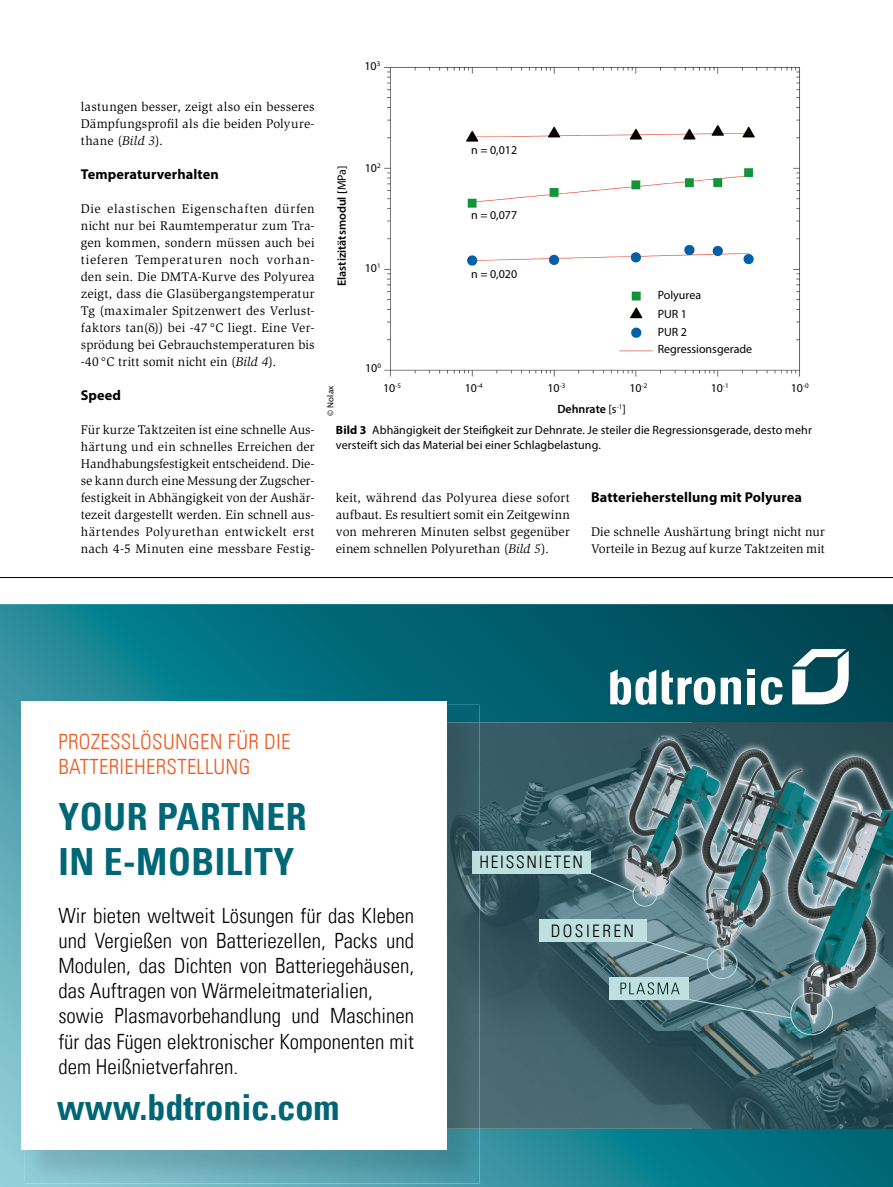
<style>
.page{position:relative;width:893px;height:1187px;background:#fff}
.page>*{position:absolute;margin:0;border:0;box-sizing:border-box;transform-origin:0 0}
.t1{font:37.5px/45px "Univers Com 67 Bold Cond";letter-spacing:.015em;color:#006777}
.t2{font:36px "Univers Com 67 Bold Cond 2";color:#006574}
.t3{font:21px/25.2px "Univers Com 47 Light Cond";color:#000}
.t4{font:21px/25.2px "Univers Com 47 Light Cond";letter-spacing:.015em;color:#eb5a22}
.t5{font:17.25px "Univers Com 47 Light Cond 2";letter-spacing:.1em;color:#000}
.t6{font:17.25px "Univers Com 47 Light Cond 2";letter-spacing:.14em;color:#000}
.SectionHeading_1_x{font:700 14.25px "Myriad Pro";letter-spacing:.01em;color:#000}
.Para_x{font:12.9px/17px "Slimbach Std";letter-spacing:.015em;color:#000;text-align:justify}
.Image_Caption_x{font:12px/15px "Myriad Pro";letter-spacing:.01em;color:#000}
.t7{font:12px/18.5px "Myriad Pro Regular 4";color:#000}
.t8{font:600 12px "Myriad Pro";color:#000}
.Image_Source_x{font:9px "Myriad Pro";letter-spacing:.02em;color:#000}
.s1{font-style:italic}
.s2{font-family:"STIX General"}
.s3{font-family:"Myriad Pro Regular 4";font-weight:400}
.s4{font-weight:700}
.s5{font-family:"Univers Com 47 Light Cond 2"}
</style>
<div class="page">
<img style="left:384px;top:67px;width:416px;height:309px">
<hr style="left:0;top:577px;width:893px;height:1px;background:#000">
<svg style="left:0;top:604px;width:893px;height:582px"></svg>
<img style="left:480px;top:722px;width:212px;height:406px">
<div style="left:692px;top:722px;width:201px;height:9px;background:#2e4f58"></div>
<img style="left:692px;top:1030px;width:201px;height:98px">
<img style="left:616px;top:731px;width:277px;height:299px">
<div style="left:790px;top:992px;width:43px;height:42px;border:1px solid #bee1e0;border-radius:50%"></div>
<div style="left:609px;top:977px;width:79px;height:22px;background:#bee1e0"></div>
<svg style="left:620px;top:982px;width:60px;height:12px"></svg>
<svg style="left:687px;top:998px;width:104px;height:20px"></svg>
<div style="left:707px;top:948px;width:30px;height:30px;border:1px solid #bee1e0;border-radius:50%"></div>
<svg style="left:646px;top:940px;width:62px;height:20px"></svg>
<div style="left:539px;top:919px;width:107px;height:22px;background:#bee1e0"></div>
<div style="left:633px;top:882px;width:24px;height:24px;border:1px solid #bee1e0;border-radius:50%"></div>
<div style="left:472px;top:851px;width:119px;height:22px;background:#bee1e0"></div>
<svg style="left:590px;top:872px;width:44px;height:20px"></svg>
<svg style="left:792px;top:649px;width:57px;height:55px"></svg>
<svg style="left:610px;top:669px;width:46px;height:35px"></svg>
<svg style="left:662px;top:669px;width:53px;height:35px"></svg>
<svg style="left:721px;top:677px;width:20px;height:27px"></svg>
<div style="left:747px;top:677px;width:8px;height:27px;background:#fff"></div>
<svg style="left:761px;top:677px;width:21px;height:27px"></svg>
<div style="left:747px;top:669px;width:8px;height:5px;background:#fff"></div>
<img style="left:25px;top:704px;width:455px;height:479px">
<img style="left:472px;top:851px;width:8px;height:22px">
<div style="left:21px;top:701px;width:426px;height:448px;background:#fff"></div>
<p class="Para_x" style="left:81px;top:98px;width:235px">lastungen besser, zeigt also ein besseres Dämpfungsprofil als die beiden Polyure&shy;thane (<span class="s1">Bild 3</span>).</p>
<p class="SectionHeading_1_x" style="left:81px;top:164px;width:140px">Temperaturverhalten</p>
<p class="Para_x" style="left:81px;top:200px;width:235px">Die elastischen Eigenschaften dürfen nicht nur bei Raumtemperatur zum Tra&shy;gen kommen, sondern müssen auch bei tieferen Temperaturen noch vorhan&shy;den sein. Die DMTA-Kurve des Polyurea zeigt, dass die Glasübergangstemperatur Tg (maximaler Spitzenwert des Verlust&shy;faktors tan(<span class="s2">δ</span>)) bei -47°C liegt. Eine Ver&shy;sprödung bei Gebrauchstemperaturen bis -40°C tritt somit nicht ein (<span class="s1">Bild 4</span>).</p>
<p class="SectionHeading_1_x" style="left:81px;top:386px;width:42px">Speed</p>
<p class="Para_x" style="left:81px;top:421px;width:235px">Für kurze Taktzeiten ist eine schnelle Aus&shy;härtung und ein schnelles Erreichen der Handhabungsfestigkeit entscheidend. Die&shy;se kann durch eine Messung der Zugscher&shy;festigkeit in Abhängigkeit von der Aushär&shy;tezeit dargestellt werden. Ein schnell aus&shy;härtendes Polyurethan entwickelt erst nach 4-5 Minuten eine messbare Festig-</p>
<p class="t7" style="left:364px;top:57px;width:17px">10<sup>3</sup></p>
<p class="t8" style="left:334px;top:286px;width:122px;rotate:-90deg">Elastizitätsmodul [<span class="s3">MPa]</span></p>
<p class="t7" style="left:365px;top:159px;width:17px">10<sup>2</sup></p>
<p class="t7" style="left:365px;top:258px;width:17px">10<sup>1</sup></p>
<p class="t7" style="left:471px;top:141px;width:48px">n = 0,012</p>
<p class="t7" style="left:471px;top:206px;width:48px">n = 0,077</p>
<p class="t7" style="left:471px;top:264px;width:48px">n = 0,020</p>
<p class="Image_Source_x" style="left:325px;top:416px;width:32px;rotate:-90deg">© Nolax</p>
<p class="t7" style="left:365px;top:359px;width:17px">10<sup>0</sup></p>
<p class="t7" style="left:383px;top:378px;width:20px">10<sup>-5</sup></p>
<p class="t7" style="left:465px;top:378px;width:20px">10<sup>-4</sup></p>
<p class="t7" style="left:547px;top:378px;width:20px">10<sup>-3</sup></p>
<p class="t7" style="left:629px;top:378px;width:20px">10<sup>-2</sup></p>
<p class="t8" style="left:557px;top:401px;width:70px">Dehnrate <span class="s3">[s</span><sup>-1</sup><span class="s3">]</span></p>
<p class="t7" style="left:658px;top:286px;width:45px">Polyurea<br>PUR 1<br>PUR 2</p>
<p class="t7" style="left:658px;top:339px;width:96px">Regressionsgerade</p>
<p class="t7" style="left:711px;top:378px;width:20px">10<sup>-1</sup></p>
<p class="t7" style="left:791px;top:378px;width:20px">10<sup>-0</sup></p>
<p class="Image_Caption_x" style="left:336px;top:422px;width:477px"><span class="s4">Bild 3</span> Abhängigkeit der Steifigkeit zur Dehnrate. Je steiler die Regressionsgerade, desto mehr versteift sich das Material bei einer Schlagbelastung.</p>
<p class="Para_x" style="left:336px;top:489px;width:235px">keit, während das Polyurea diese sofort aufbaut. Es resultiert somit ein Zeitgewinn von mehreren Minuten selbst gegenüber einem schnellen Polyurethan (<span class="s1">Bild 5</span>).</p>
<p class="SectionHeading_1_x" style="left:591px;top:488px;width:212px">Batterieherstellung mit Polyurea</p>
<p class="Para_x" style="left:591px;top:523px;width:235px">Die schnelle Aushärtung bringt nicht nur<br>Vorteile in Bezug auf kurze Taktzeiten mit</p>
<p class="t4" style="left:58px;top:729px;width:234px">PROZESSLÖSUNGEN FÜR DIE<br><span class="s5">BATTERIEHERSTELLUNG</span></p>
<p class="t1" style="left:58px;top:794px;width:250px">YOUR PARTNER<br>IN E-MOBILITY</p>
<p class="t5" style="left:479px;top:851px;width:105px">HEISSNIETEN</p>
<p class="t3" style="left:58px;top:902px;width:357px">Wir bieten weltweit Lösungen für das Kleben und Vergießen von Batteriezellen, Packs und Modulen, das Dichten von Batteriegehäusen, das Auftragen von Wärmeleitmaterialien, sowie Plasmavorbehandlung und Maschinen für das Fügen elektronischer Komponenten mit dem Heißnietverfahren.</p>
<p class="t2" style="left:57px;top:1085px;width:284px">www.bdtronic.com</p>
<p class="t6" style="left:551px;top:920px;width:85px">DOSIEREN</p>
</div>
